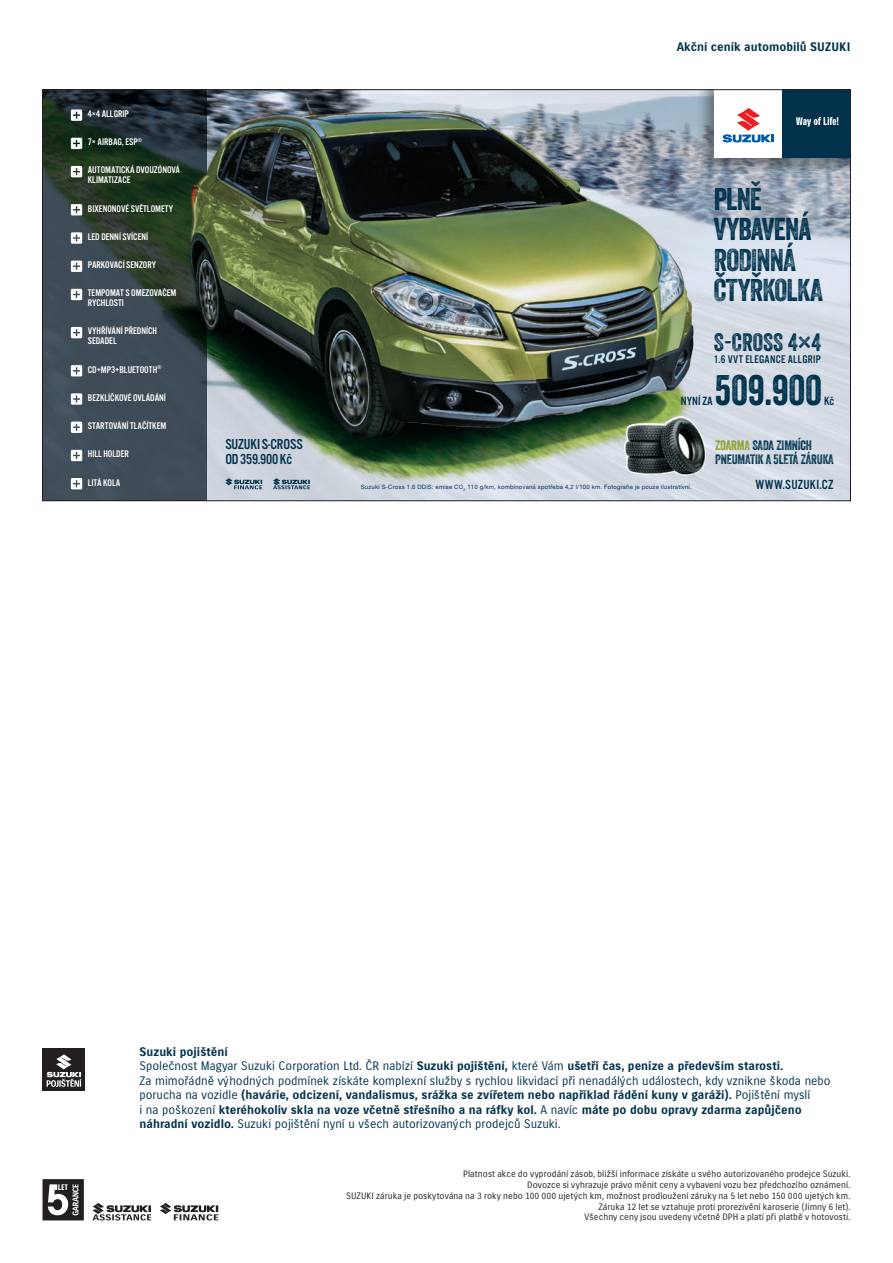
<style>
.page{position:relative;width:893px;height:1263px;background:#fff}
.page>*{position:absolute;margin:0;border:0;box-sizing:border-box;transform-origin:0 0}
.t1{font:41.25px "Veneer";color:#00324c}
.t2{font:30.6px/30.6px "Veneer Two";letter-spacing:-.03em;color:#00324c}
.t3{font:24.45px "Veneer Two";color:#00324c}
.t4{font:15px/15px "Alternate Got No 3 DCE";letter-spacing:-.01em;color:#00324c}
.t5{font:13.8px "Alternate Got No 3 DCE";letter-spacing:.02em;color:#00324c}
.t6{font:13.2px/14.7px "Veneer Two";letter-spacing:-.015em;color:#00324c}
.t7{font:12.45px "Alternate Got No 3 DCE";color:#00324c}
.t8{font:12px/14.4px "Suzuki CE";color:#00324c}
.t9{font:700 12px "Suzuki CE";color:#00324c}
.t10{font:11.55px "Alternate Got No 3 DCE";letter-spacing:.02em;color:#00324c}
.t11{font:10.05px/10.1px "Alternate Got No 3 DCE";color:#fff}
.t12{font:9px/10.8px "Suzuki CE";letter-spacing:.005em;color:#231f20;text-align:right}
.t13{font:6px "Helvetica Neue LT Pro";letter-spacing:.03em;color:#00324c}
.s1{color:#8aa022}
.s2{font-weight:700}
</style>
<div class="page">
<svg style="left:43px;top:1179px;width:41px;height:41px"></svg>
<svg style="left:160px;top:1203px;width:58px;height:17px"></svg>
<svg style="left:93px;top:1203px;width:58px;height:17px"></svg>
<div style="left:43px;top:1048px;width:42px;height:43px;background:#231f20"></div>
<svg style="left:47px;top:1054px;width:35px;height:33px"></svg>
<img style="left:207px;top:308px;width:642px;height:191px">
<svg style="left:706px;top:170px;width:143px;height:138px;background:#c1cad7"></svg>
<svg style="left:44px;top:91px;width:163px;height:408px;background:#354447"></svg>
<div style="left:697px;top:90px;width:153px;height:80px;background:#231f20;opacity:.5"></div>
<div style="left:714px;top:90px;width:69px;height:68px;background:#fff"></div>
<svg style="left:723px;top:108px;width:51px;height:34px"></svg>
<div style="left:782px;top:90px;width:68px;height:68px;background:#00324c"></div>
<svg style="left:796px;top:117px;width:42px;height:10px"></svg>
<img style="left:152px;top:91px;width:554px;height:371px">
<svg style="left:225px;top:478px;width:37px;height:11px"></svg>
<svg style="left:273px;top:478px;width:37px;height:11px"></svg>
<img style="left:624px;top:416px;width:82px;height:59px">
<svg style="left:71px;top:109px;width:11px;height:12px"></svg>
<svg style="left:71px;top:138px;width:11px;height:11px"></svg>
<svg style="left:71px;top:166px;width:11px;height:11px"></svg>
<svg style="left:71px;top:204px;width:11px;height:11px"></svg>
<svg style="left:71px;top:232px;width:11px;height:12px"></svg>
<svg style="left:71px;top:365px;width:11px;height:11px"></svg>
<svg style="left:71px;top:261px;width:11px;height:11px"></svg>
<svg style="left:71px;top:393px;width:11px;height:12px"></svg>
<svg style="left:71px;top:422px;width:11px;height:11px"></svg>
<svg style="left:71px;top:450px;width:11px;height:11px"></svg>
<svg style="left:71px;top:478px;width:11px;height:11px"></svg>
<svg style="left:71px;top:289px;width:11px;height:11px"></svg>
<svg style="left:71px;top:327px;width:11px;height:11px"></svg>
<p class="t11" style="left:88px;top:109px;width:43px">4×4 ALLGRIP</p>
<p class="t11" style="left:88px;top:137px;width:56px">7× AIRBAG, ESP<sup>®</sup></p>
<p class="t11" style="left:88px;top:165px;width:94px">AUTOMATICKÁ DVOUZÓNOVÁ<br>KLIMATIZACE</p>
<p class="t11" style="left:88px;top:204px;width:87px">BIXENONOVÉ SVĚTLOMETY</p>
<p class="t11" style="left:88px;top:232px;width:62px">LED DENNÍ SVÍCENÍ</p>
<p class="t11" style="left:88px;top:260px;width:70px">PARKOVACÍ SENZORY</p>
<p class="t11" style="left:88px;top:288px;width:90px">TEMPOMAT S OMEZOVAČEM<br>RYCHLOSTI</p>
<p class="t11" style="left:88px;top:326px;width:71px">VYHŘÍVÁNÍ PŘEDNÍCH<br>SEDADEL</p>
<p class="t11" style="left:88px;top:365px;width:75px">CD+MP3+BLUETOOTH<sup>®</sup></p>
<p class="t11" style="left:88px;top:393px;width:80px">BEZKLÍČKOVÉ OVLÁDÁNÍ</p>
<p class="t11" style="left:88px;top:421px;width:80px">STARTOVÁNÍ TLAČÍTKEM</p>
<p class="t11" style="left:88px;top:449px;width:42px">HILL HOLDER</p>
<p class="t11" style="left:88px;top:477px;width:34px">LITÁ KOLA</p>
<p class="t4" style="left:225px;top:437px;width:79px">SUZUKI S-CROSS<br>OD 359.900 Kč</p>
<p class="t9" style="left:677px;top:40px;width:175px">Akční ceník automobilů SUZUKI</p>
<h2 class="t2" style="left:714px;top:183px;width:111px">PLNĚ<br>VYBAVENÁ<br>RODINNÁ<br>ČTYŘKOLKA</h2>
<h3 class="t3" style="left:714px;top:328px;width:109px">S-CROSS 4×4</h3>
<p class="t10" style="left:714px;top:354px;width:108px">1.6 VVT ELEGANCE ALLGRIP</p>
<h1 class="t1" style="left:715px;top:365px;width:109px">509.900</h1>
<p class="t7" style="left:681px;top:394px;width:33px">NYNÍ ZA</p>
<p class="t7" style="left:824px;top:394px;width:12px">Kč</p>
<p class="t6" style="left:715px;top:437px;width:120px"><span class="s1">ZDARMA</span> SADA ZIMNÍCH<br>PNEUMATIK A 5LETÁ ZÁRUKA</p>
<p class="t13" style="left:361px;top:484px;width:332px">Suzuki S-Cross 1.6 DDiS: emise CO<sub>2</sub> 110 g/km, kombinovaná spotřeba 4,2 l/100 km. Fotografie je pouze ilustrativní.</p>
<p class="t5" style="left:756px;top:477px;width:80px">WWW.SUZUKI.CZ</p>
<p class="t8" style="left:139px;top:1045px;width:693px"><span class="s2">Suzuki pojištění<br></span>Společnost Magyar Suzuki Corporation Ltd. ČR nabízí <span class="s2">Suzuki pojištění,</span> které Vám <span class="s2">ušetří čas, peníze a především starosti.<br></span>Za mimořádně výhodných podmínek získáte komplexní služby s rychlou likvidací při nenadálých událostech, kdy vznikne škoda nebo porucha na vozidle <span class="s2">(havárie, odcizení, vandalismus, srážka se zvířetem nebo například řádění kuny v garáži).</span> Pojištění myslí<br>i na poškození <span class="s2">kteréhokoliv skla na voze včetně střešního a na ráfky kol.</span> A navíc <span class="s2">máte po dobu opravy zdarma zapůjčeno náhradní vozidlo.</span> Suzuki pojištění nyní u všech autorizovaných prodejců Suzuki.</p>
<p class="t12" style="left:346px;top:1169px;width:506px">Platnost akce do vyprodání zásob, bližší informace získáte u svého autorizovaného prodejce Suzuki.<br>Dovozce si vyhrazuje právo měnit ceny a vybavení vozu bez předchozího oznámení.<br>SUZUKI záruka je poskytována na 3 roky nebo 100 000 ujetých km, možnost prodloužení záruky na 5 let nebo 150 000 ujetých km.<br>Záruka 12 let se vztahuje proti prorezivění karoserie (Jimny 6 let).<br>Všechny ceny jsou uvedeny včetně DPH a platí při platbě v hotovosti.</p>
</div>
